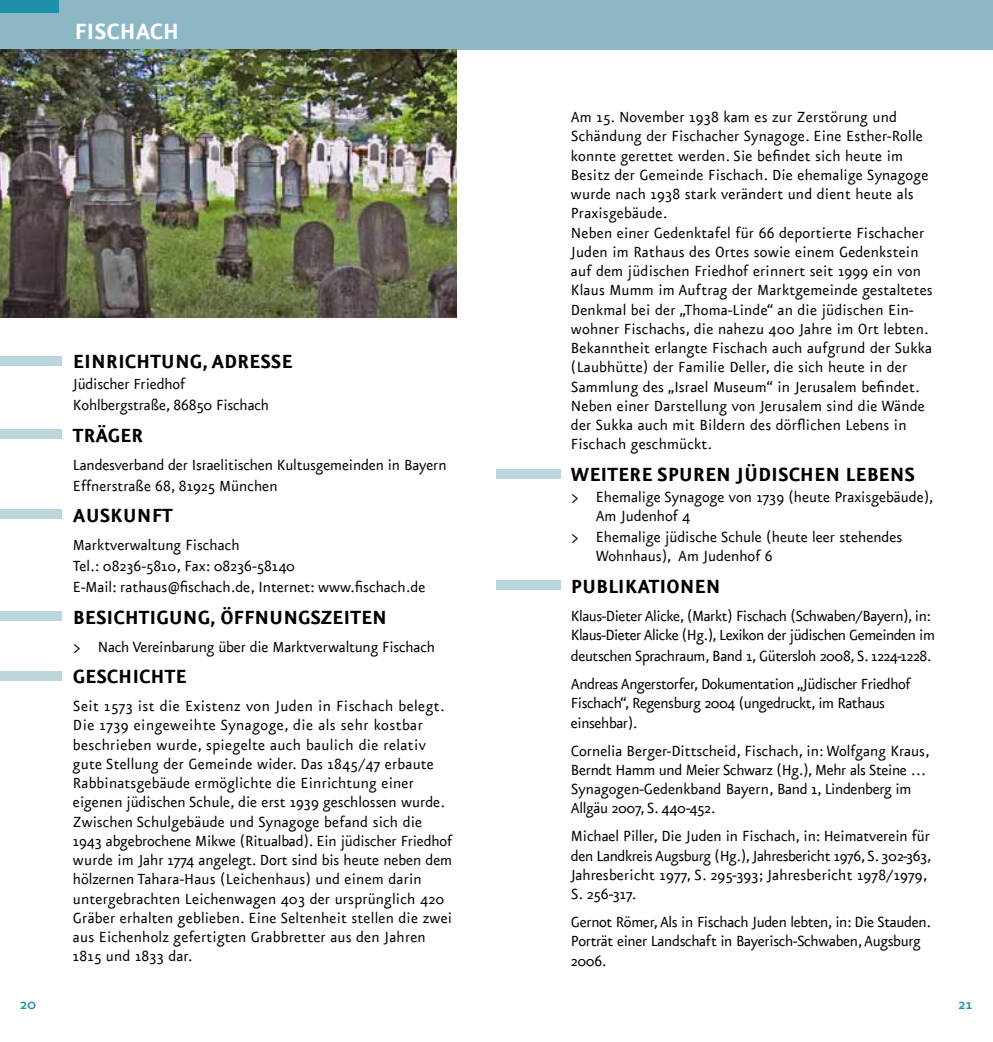
<style>
.page{position:relative;width:993px;height:1042px;background:#fff}
.page>*{position:absolute;margin:0;border:0;box-sizing:border-box;transform-origin:0 0}
.t1{font:700 26.25px "Eureka Sans";color:#fff}
.t2{font:700 22.75px "Eureka Sans";color:#000}
.t3{font:17.5px/19.2px "Eureka Sans";letter-spacing:.01em;color:#000}
.t4{font:17.5px/21px "Eureka Sans";letter-spacing:-.01em;color:#000}
.t5{font:17.5px/28px "Eureka Sans";letter-spacing:-.025em;color:#000}
.t6{font:17.5px/19.2px "Eureka Sans";letter-spacing:-.03em;color:#000}
.t7{font:17.5px/19.2px "Eureka Sans";letter-spacing:-.02em;color:#000}
.t8{font:500 17.5px "Eureka Sans";color:#1f90a9}
</style>
<div class="page">
<div style="left:0;top:0;width:496px;height:50px;background:#8cb8c5"></div>
<div style="left:0;top:0;width:59px;height:12px;background:#1f90a9"></div>
<div style="left:496px;top:0;width:496px;height:50px;background:#8cb8c5"></div>
<div style="left:496px;top:469px;width:65px;height:10px;background:#bcd7db"></div>
<div style="left:496px;top:580px;width:65px;height:10px;background:#bcd7db"></div>
<img style="left:0;top:50px;width:456px;height:267px">
<div style="left:0;top:356px;width:61px;height:10px;background:#bcd7db"></div>
<div style="left:0;top:429px;width:61px;height:10px;background:#bcd7db"></div>
<div style="left:0;top:509px;width:61px;height:10px;background:#bcd7db"></div>
<div style="left:0;top:611px;width:61px;height:10px;background:#bcd7db"></div>
<div style="left:0;top:671px;width:61px;height:10px;background:#bcd7db"></div>
<h1 class="t1" style="left:74px;top:18px;width:106px">FISCHACH</h1>
<h2 class="t2" style="left:73px;top:350px;width:221px">EINRICHTUNG, ADRESSE</h2>
<p class="t4" style="left:73px;top:374px;width:197px">Jüdischer Friedhof<br>Kohlbergstraße, 86850 Fischach</p>
<h2 class="t2" style="left:73px;top:423px;width:72px">TRÄGER</h2>
<p class="t4" style="left:73px;top:455px;width:375px">Landesverband der Israelitischen Kultusgemeinden in Bayern<br>Effnerstraße 68, 81925 München</p>
<h2 class="t2" style="left:73px;top:504px;width:101px">AUSKUNFT</h2>
<p class="t3" style="left:73px;top:535px;width:354px;line-height:21px">Marktverwaltung Fischach<br>Tel.: 08236-5810, Fax: 08236-58140<br>E-Mail: rathaus@fischach.de, Internet: www.fischach.de</p>
<h2 class="t2" style="left:73px;top:605px;width:315px">BESICHTIGUNG, ÖFFNUNGSZEITEN</h2>
<p class="t4" style="left:73px;top:637px;width:363px">&gt; Nach Vereinbarung über die Marktverwaltung Fischach</p>
<h2 class="t2" style="left:73px;top:665px;width:115px">GESCHICHTE</h2>
<p class="t3" style="left:73px;top:697px;width:380px">Seit 1573 ist die Existenz von Juden in Fischach belegt.<br>Die 1739 eingeweihte Synagoge, die als sehr kostbar beschrieben wurde, spiegelte auch baulich die relativ gute Stellung der Gemeinde wider. Das 1845/47 erbaute Rabbinatsgebäude ermöglichte die Einrichtung einer eigenen jüdischen Schule, die erst 1939 geschlossen wurde.<br>Zwischen Schulgebäude und Synagoge befand sich die 1943 abgebrochene Mikwe (Ritualbad). Ein jüdischer Friedhof wurde im Jahr 1774 angelegt. Dort sind bis heute neben dem hölzernen Tahara-Haus (Leichenhaus) und einem darin untergebrachten Leichenwagen 403 der ursprünglich 420<br>Gräber erhalten geblieben. Eine Seltenheit stellen die zwei aus Eichenholz gefertigten Grabbretter aus den Jahren 1815 und 1833 dar.</p>
<p class="t3" style="left:570px;top:108px;width:363px">Am 15. November 1938 kam es zur Zerstörung und Schändung der Fischacher Synagoge. Eine Esther-Rolle konnte gerettet werden. Sie befindet sich heute im Besitz der Gemeinde Fischach. Die ehemalige Synagoge wurde nach 1938 stark verändert und dient heute als Praxisgebäude.<br>Neben einer Gedenktafel für 66 deportierte Fischacher Juden im Rathaus des Ortes sowie einem Gedenkstein auf dem jüdischen Friedhof erinnert seit 1999 ein von Klaus Mumm im Auftrag der Marktgemeinde gestaltetes Denkmal bei der „Thoma-Linde“ an die jüdischen Ein&shy;wohner Fischachs, die nahezu 400 Jahre im Ort lebten.<br>Bekanntheit erlangte Fischach auch aufgrund der Sukka (Laubhütte) der Familie Deller, die sich heute in der Sammlung des „Israel Museum“ in Jerusalem befindet.<br>Neben einer Darstellung von Jerusalem sind die Wände der Sukka auch mit Bildern des dörflichen Lebens in Fischach geschmückt.</p>
<h2 class="t2" style="left:570px;top:463px;width:345px">WEITERE SPUREN JÜDISCHEN LEBENS</h2>
<p class="t3" style="left:595px;top:488px;width:339px;text-indent:-25px">&gt; Ehemalige Synagoge von 1739 (heute Praxisgebäude),<br>Am Judenhof 4</p>
<p class="t3" style="left:595px;top:528px;width:308px;text-indent:-25px">&gt; Ehemalige jüdische Schule (heute leer stehendes<br>Wohnhaus), Am Judenhof 6</p>
<h2 class="t2" style="left:570px;top:575px;width:151px">PUBLIKATIONEN</h2>
<p class="t6" style="left:570px;top:607px;width:365px">Klaus-Dieter Alicke, (Markt) Fischach (Schwaben/Bayern), in:<br>Klaus-Dieter Alicke (Hg.), Lexikon der jüdischen Gemeinden im</p>
<p class="t5" style="left:570px;top:643px;width:362px">deutschen Sprachraum, Band 1, Gütersloh 2008, S. 1224-1228.<br>Andreas Angerstorfer, Dokumentation „Jüdischer Friedhof</p>
<p class="t5" style="left:570px;top:694px;width:315px;line-height:19.2px">Fischach“, Regensburg 2004 (ungedruckt, im Rathaus einsehbar).</p>
<p class="t3" style="left:570px;top:742px;width:360px">Cornelia Berger-Dittscheid, Fischach, in: Wolfgang Kraus, Berndt Hamm und Meier Schwarz (Hg.), Mehr als Steine … Synagogen-Gedenkband Bayern, Band 1, Lindenberg im Allgäu 2007, S. 440-452.</p>
<p class="t3" style="left:570px;top:827px;width:362px">Michael Piller, Die Juden in Fischach, in: Heimatverein für den Landkreis Augsburg (Hg.), Jahresbericht 1976, S. 302-363, Jahresbericht 1977, S. 295-393; Jahresbericht 1978/1979, S. 256-317.</p>
<p class="t7" style="left:570px;top:913px;width:361px">Gernot Römer, Als in Fischach Juden lebten, in: Die Stauden.<br>Porträt einer Landschaft in Bayerisch-Schwaben, Augsburg<br>2006.</p>
<p class="t8" style="left:20px;top:995px;width:18px">20</p>
<p class="t8" style="left:957px;top:995px;width:16px">21</p>
</div>
